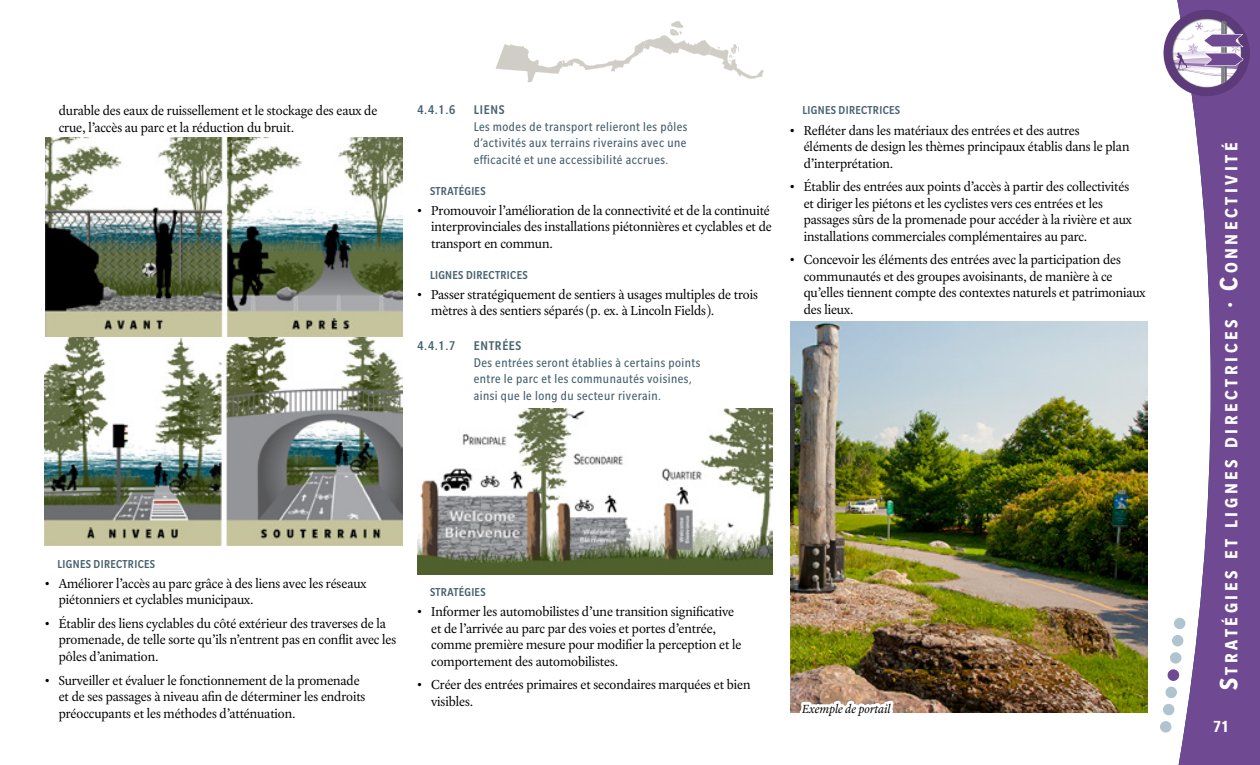
<style>
.page{position:relative;width:1260px;height:765px;background:#fff}
.page>*{position:absolute;margin:0;border:0;box-sizing:border-box;transform-origin:0 0}
.t1{font:700 condensed 19.25px "Slate Std";letter-spacing:.185em;color:#fff}
.t2{font:700 condensed 17.5px "Slate Std";color:#fff}
.t3{font:13.75px/16.5px "Laurentian Std";color:#000}
.t4{font:condensed 13.75px/16.5px "Slate Std";letter-spacing:.035em;color:#46616f;text-align:justify}
.t5{font:500 condensed 13.75px "Slate Std";letter-spacing:.05em;color:#46616f}
.t6{font:500 condensed 12.5px "Slate Std";letter-spacing:.025em;color:#46616f}
.t7{font:italic 12.5px "Laurentian Std";color:#000}
.s1{font-size:27.5px}
</style>
<div class="page">
<img style="left:790px;top:321px;width:358px;height:391px">
<svg style="left:496px;top:21px;width:268px;height:61px"></svg>
<svg style="left:1160px;top:721px;width:12px;height:12px"></svg>
<div style="left:1163px;top:704px;width:11px;height:11px;background:#b0c4cf;border-radius:50%"></div>
<svg style="left:1170px;top:652px;width:11px;height:12px"></svg>
<div style="left:1166px;top:687px;width:11px;height:11px;background:#b0c4cf;border-radius:50%"></div>
<div style="left:1172px;top:635px;width:11px;height:11px;background:#b0c4cf;border-radius:50%"></div>
<div style="left:1174px;top:618px;width:11px;height:11px;background:#b0c4cf;border-radius:50%"></div>
<svg style="left:1177px;top:106px;width:83px;height:659px;fill:#704993"></svg>
<div style="left:1168px;top:669px;width:11px;height:12px;background:#704993;border-radius:50%"></div>
<img style="left:1163px;top:0;width:97px;height:106px">
<svg style="left:1164px;top:10px;width:86px;height:86px"></svg>
<img style="left:45px;top:336px;width:357px;height:209px">
<img style="left:45px;top:137px;width:358px;height:199px">
<img style="left:418px;top:409px;width:354px;height:165px">
<img style="left:796px;top:650px;width:108px;height:63px">
<p class="t3" style="left:59px;top:103px;width:320px">durable des eaux de ruissellement et le stockage des eaux de crue, l’accès au parc et la réduction du bruit.</p>
<p class="t5" style="left:418px;top:102px;width:39px">4.4.1.6</p>
<p class="t5" style="left:474px;top:102px;width:32px">LIENS</p>
<p class="t4" style="left:474px;top:118px;width:215px">Les modes de transport relieront les pôles d’activités aux terrains riverains avec une efficacité et une accessibilité accrues.</p>
<p class="t6" style="left:430px;top:184px;width:57px">STRATÉGIES</p>
<p class="t3" style="left:431px;top:202px;width:342px;text-indent:-14px">• Promouvoir l’amélioration de la connectivité et de la continuité interprovinciales des installations piétonnières et cyclables et de transport en commun.</p>
<p class="t6" style="left:430px;top:268px;width:99px">LIGNES DIRECTRICES</p>
<p class="t3" style="left:431px;top:286px;width:328px;text-indent:-14px">• Passer stratégiquement de sentiers à usages multiples de trois mètres à des sentiers séparés (p. ex. à Lincoln Fields).</p>
<p class="t5" style="left:418px;top:339px;width:39px">4.4.1.7</p>
<p class="t5" style="left:474px;top:339px;width:49px">ENTRÉES</p>
<p class="t4" style="left:474px;top:354px;width:228px;text-align:left">Des entrées seront établies à certains points entre le parc et les communautés voisines, ainsi que le long du secteur riverain.</p>
<p class="t6" style="left:802px;top:104px;width:99px">LIGNES DIRECTRICES</p>
<p class="t3" style="left:804px;top:122px;width:327px;text-indent:-14px">• Refléter dans les matériaux des entrées et des autres éléments de design les thèmes principaux établis dans le plan d’interprétation.</p>
<p class="t3" style="left:804px;top:179px;width:330px;text-indent:-14px">• Établir des entrées aux points d’accès à partir des collectivités et diriger les piétons et les cyclistes vers ces entrées et les passages sûrs de la promenade pour accéder à la rivière et aux installations commerciales complémentaires au parc.</p>
<p class="t3" style="left:804px;top:252px;width:343px;text-indent:-14px">• Concevoir les éléments des entrées avec la participation des communautés et des groupes avoisinants, de manière à ce qu’elles tiennent compte des contextes naturels et patrimoniaux des lieux.</p>
<p class="t6" style="left:58px;top:557px;width:99px">LIGNES DIRECTRICES</p>
<p class="t3" style="left:59px;top:575px;width:309px;text-indent:-14px">• Améliorer l’accès au parc grâce à des liens avec les réseaux piétonniers et cyclables municipaux.</p>
<p class="t3" style="left:59px;top:616px;width:339px;text-indent:-14px">• Établir des liens cyclables du côté extérieur des traverses de la promenade, de telle sorte qu’ils n’entrent pas en conflit avec les pôles d’animation.</p>
<p class="t3" style="left:59px;top:672px;width:308px;text-indent:-14px">• Surveiller et évaluer le fonctionnement de la promenade et de ses passages à niveau afin de déterminer les endroits préoccupants et les méthodes d’atténuation.</p>
<p class="t6" style="left:430px;top:586px;width:57px">STRATÉGIES</p>
<p class="t3" style="left:431px;top:604px;width:312px;text-indent:-14px">• Informer les automobilistes d’une transition significative et de l’arrivée au parc par des voies et portes d’entrée, comme première mesure pour modifier la perception et le comportement des automobilistes.</p>
<p class="t3" style="left:431px;top:677px;width:321px;text-indent:-14px">• Créer des entrées primaires et secondaires marquées et bien visibles.</p>
<p class="t7" style="left:802px;top:701px;width:90px">Exemple de portail</p>
<h1 class="t1" style="left:1221px;top:690px;width:549px;rotate:-90deg"><span class="s1">S</span>tratégies et lignes directrices <span class="s1">·</span> <span class="s1">C</span>onnectivité</h1>
<p class="t2" style="left:1213px;top:718px;width:18px">71</p>
</div>
